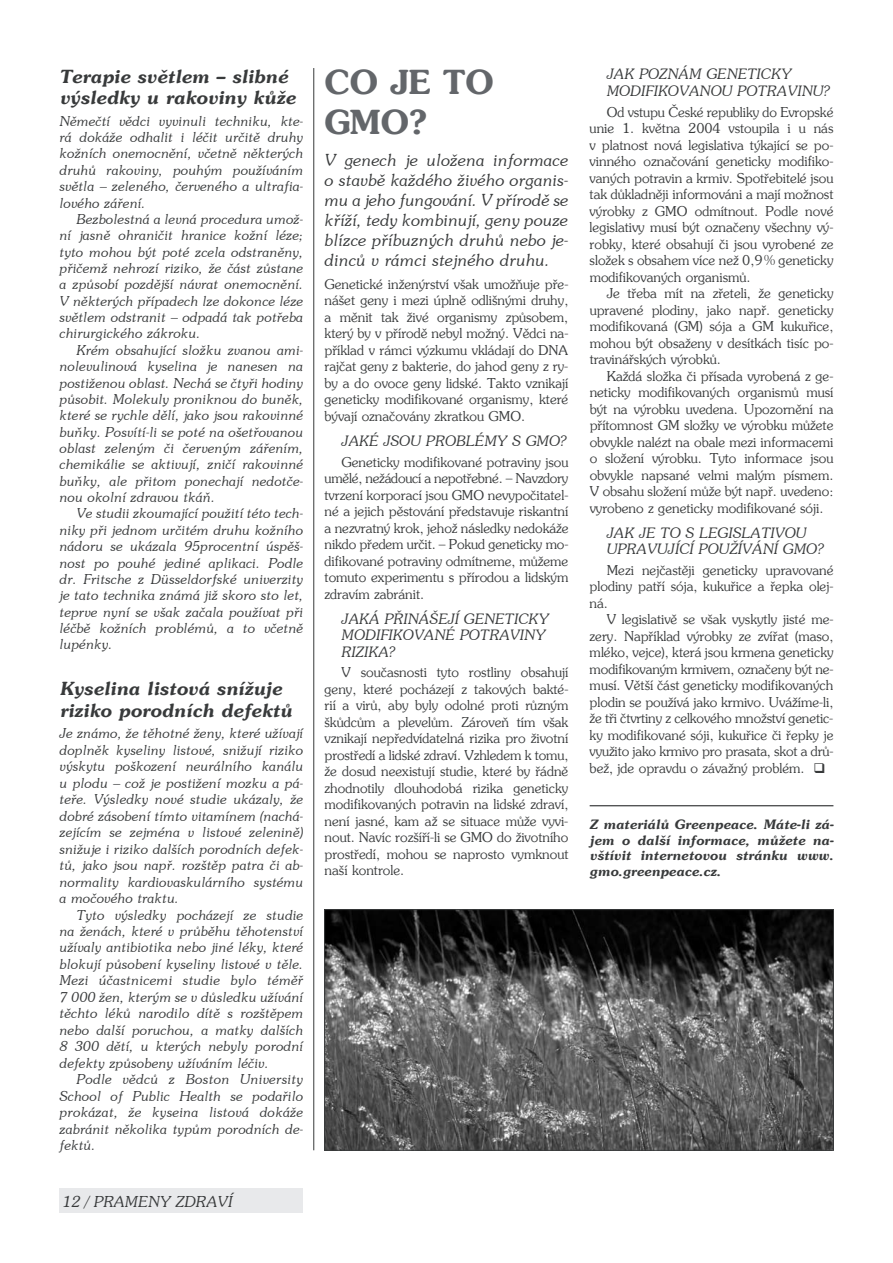
<style>
.page{position:relative;width:893px;height:1263px;background:#fff}
.page>*{position:absolute;margin:0;border:0;box-sizing:border-box;transform-origin:0 0}
.t1{font:700 33px/39.8px "Southern";color:#63666a}
.t2{font:italic 700 18px/21.8px "Southern";color:#383a3b}
.t3{font:italic 16.5px/20px "Southern";letter-spacing:-.005em;color:#383a3b;text-align:justify}
.t4{font:italic 15px "Southern";color:#383a3b}
.t5{font:italic 14.25px/16.5px "Southern";color:#383a3b}
.t6{font:13.5px/16.5px "Southern";color:#383a3b;text-align:justify}
.t7{font:italic 13.5px/16.4px "Southern";color:#383a3b;text-align:justify}
.t8{font:italic 700 12.9px/15.6px "Southern";color:#383a3b;text-align:justify}
</style>
<div class="page">
<div style="left:60px;top:1188px;width:243px;height:25px;background:#e8e9eb"></div>
<hr style="left:313px;top:68px;width:1px;height:1082px;background:#383a3b">
<hr style="left:590px;top:805px;width:243px;height:1px;background:#383a3b">
<img style="left:326px;top:911px;width:506px;height:238px">
<div style="left:324px;top:909px;width:510px;height:242px;border:1px solid #383a3b"></div>
<h2 class="t2" style="left:60px;top:65px;width:238px">Terapie světlem – slibné výsledky u rakoviny kůže</h2>
<p class="t7" style="left:60px;top:112px;width:245px">Němečtí vědci vyvinuli techniku, kte&shy;rá dokáže odhalit i léčit určitě druhy kožních onemocnění, včetně některých druhů rakoviny, pouhým používáním světla – zeleného, červeného a ultrafia&shy;lového záření.</p>
<p class="t7" style="left:60px;top:211px;width:245px;text-indent:17px">Bezbolestná a levná procedura umož&shy;ní jasně ohraničit hranice kožní léze; tyto mohou být poté zcela odstraněny, přičemž nehrozí riziko, že část zůstane a způsobí pozdější návrat onemocnění.<br>V některých případech lze dokonce léze světlem odstranit – odpadá tak potřeba chirurgického zákroku.</p>
<p class="t7" style="left:60px;top:342px;width:245px;text-indent:17px">Krém obsahující složku zvanou ami&shy;nolevulinová kyselina je nanesen na postiženou oblast. Nechá se čtyři hodiny působit. Molekuly proniknou do buněk, které se rychle dělí, jako jsou rakovinné buňky. Posvítí-li se poté na ošetřovanou oblast zeleným či červeným zářením, chemikálie se aktivují, zničí rakovinné buňky, ale přitom ponechají nedotče&shy;nou okolní zdravou tkáň.</p>
<p class="t7" style="left:60px;top:505px;width:245px;text-indent:17px">Ve studii zkoumající použití této tech&shy;niky při jednom určitém druhu kožního nádoru se ukázala 95procentní úspěš&shy;nost po pouhé jediné aplikaci. Podle dr. Fritsche z Düsseldorfské univerzity je tato technika známá již skoro sto let, teprve nyní se však začala používat při léčbě kožních problémů, a to včetně lupénky.</p>
<h2 class="t2" style="left:60px;top:677px;width:234px">Kyselina listová snížuje riziko porodních defektů</h2>
<p class="t7" style="left:60px;top:725px;width:246px">Je známo, že těhotné ženy, které užívají doplněk kyseliny listové, snižují riziko výskytu poškození neurálního kanálu u plodu – což je postižení mozku a pá&shy;teře. Výsledky nové studie ukázaly, že dobré zásobení tímto vitamínem (nachá&shy;zejícím se zejména v listové zelenině) snižuje i riziko dalších porodních defek&shy;tů, jako jsou např. rozštěp patra či ab&shy;normality kardiovaskulárního systému a močového traktu.</p>
<p class="t7" style="left:60px;top:906px;width:246px;text-indent:17px">Tyto výsledky pocházejí ze studie na ženách, které v průběhu těhotenství užívaly antibiotika nebo jiné léky, které blokují působení kyseliny listové v těle.<br>Mezi účastnicemi studie bylo téměř 7 000 žen, kterým se v důsledku užívání těchto léků narodilo dítě s rozštěpem nebo další poruchou, a matky dalších 8 300 dětí, u kterých nebyly porodní defekty způsobeny užíváním léčiv.</p>
<p class="t7" style="left:60px;top:1071px;width:245px;text-indent:17px">Podle vědců z Boston University School of Public Health se podařilo prokázat, že kyseina listová dokáže zabránit několika typům porodních de&shy;fektů.</p>
<p class="t4" style="left:63px;top:1192px;width:171px">12 / prameny zdraví</p>
<h1 class="t1" style="left:325px;top:61px;width:171px">CO JE TO<br>GMO?</h1>
<p class="t3" style="left:325px;top:150px;width:245px">V genech je uložena informace o stavbě každého živého organis&shy;mu a jeho fungování. V přírodě se kříží, tedy kombinují, geny pouze blízce příbuzných druhů nebo je&shy;dinců v rámci stejného druhu.</p>
<p class="t6" style="left:325px;top:275px;width:245px">Genetické inženýrství však umožňuje pře&shy;nášet geny i mezi úplně odlišnými druhy, a měnit tak živé organismy způsobem, který by v přírodě nebyl možný. Vědci na&shy;příklad v rámci výzkumu vkládají do DNA rajčat geny z bakterie, do jahod geny z ry&shy;by a do ovoce geny lidské. Takto vznikají geneticky modifikované organismy, které bývají označovány zkratkou GMO.</p>
<p class="t5" style="left:342px;top:432px;width:226px">Jaké jso u problémy s GMO?</p>
<p class="t6" style="left:325px;top:453px;width:245px;text-indent:17px">Geneticky modifikované potraviny jsou umělé, nežádoucí a nepotřebné. – Navzdory tvrzení korporací jsou GMO nevypočitatel&shy;né a jejich pěstování představuje riskantní a nezvratný krok, jehož následky nedokáže nikdo předem určit. – Pokud geneticky mo&shy;difikované potraviny odmítneme, můžeme tomuto experimentu s přírodou a lidským zdravím zabránit.</p>
<p class="t5" style="left:342px;top:610px;width:209px">Jaká přinášejí geneticky modifiko vané potraviny rizika?</p>
<p class="t6" style="left:325px;top:664px;width:245px;text-indent:17px">V současnosti tyto rostliny obsahují geny, které pocházejí z takových bakté&shy;rií a virů, aby byly odolné proti různým škůdcům a plevelům. Zároveň tím však vznikají nepředvídatelná rizika pro životní prostředí a lidské zdraví. Vzhledem k tomu, že dosud neexistují studie, které by řádně zhodnotily dlouhodobá rizika geneticky modifikovaných potravin na lidské zdraví, není jasné, kam až se situace může vyvi&shy;nout. Navíc rozšíří-li se GMO do životního prostředí, mohou se naprosto vymknout naší kontrole.</p>
<p class="t5" style="left:607px;top:66px;width:224px">Jak poznám geneticky modifiko vano u potravinu?</p>
<p class="t6" style="left:590px;top:103px;width:245px;text-indent:17px">Od vstupu České republiky do Evropské unie 1. května 2004 vstoupila i u nás v platnost nová legislativa týkající se po&shy;vinného označování geneticky modifiko&shy;vaných potravin a krmiv. Spotřebitelé jsou tak důkladněji informováni a mají možnost výrobky z GMO odmítnout. Podle nové legislativy musí být označeny všechny vý&shy;robky, které obsahují či jsou vyrobené ze složek s obsahem více než 0,9% geneticky modifikovaných organismů.</p>
<p class="t6" style="left:590px;top:285px;width:245px;text-indent:17px">Je třeba mít na zřeteli, že geneticky upravené plodiny, jako např. geneticky modifikovaná (GM) sója a GM kukuřice, mohou být obsaženy v desítkách tisíc po&shy;travinářských výrobků.</p>
<p class="t6" style="left:590px;top:367px;width:245px;text-indent:17px">Každá složka či přísada vyrobená z ge&shy;neticky modifikovaných organismů musí být na výrobku uvedena. Upozornění na přítomnost GM složky ve výrobku můžete obvykle nalézt na obale mezi informacemi o složení výrobku. Tyto informace jsou obvykle napsané velmi malým písmem.<br>V obsahu složení může být např. uvedeno: vyrobeno z geneticky modifikované sóji.</p>
<p class="t5" style="left:607px;top:524px;width:218px">Jak je to s legislativo u upravující po užívání GMO?</p>
<p class="t6" style="left:590px;top:562px;width:245px;text-indent:17px">Mezi nejčastěji geneticky upravované plodiny patří sója, kukuřice a řepka olej&shy;ná.</p>
<p class="t6" style="left:590px;top:611px;width:245px;text-indent:17px">V legislativě se však vyskytly jisté me&shy;zery. Například výrobky ze zvířat (maso, mléko, vejce), která jsou krmena geneticky modifikovaným krmivem, označeny být ne&shy;musí. Větší část geneticky modifikovaných plodin se používá jako krmivo. Uvážíme-li, že tři čtvrtiny z celkového množství genetic&shy;ky modifikované sóji, kukuřice či řepky je využito jako krmivo pro prasata, skot a drů&shy;bež, jde opravdu o závažný problém. ❑</p>
<p class="t8" style="left:590px;top:816px;width:246px">Z materiálů Greenpeace. Máte-li zá&shy;jem o další informace, můžete na&shy;vštívit internetovou stránku www. gmo.greenpeace.cz.</p>
</div>
